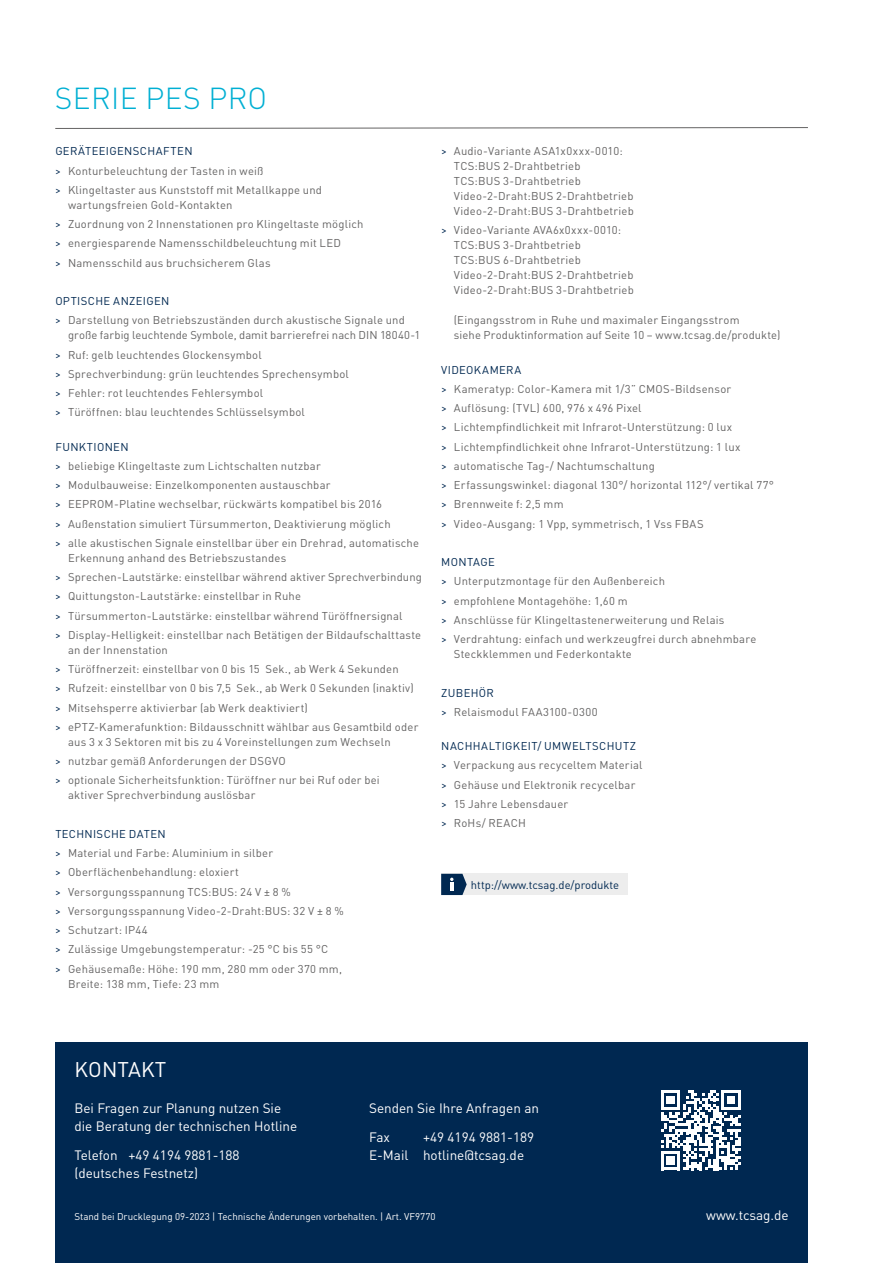
<style>
.page{position:relative;width:893px;height:1263px;background:#fff}
.page>*{position:absolute;margin:0;border:0;box-sizing:border-box;transform-origin:0 0}
.t1{font:300 30px "DIN Pro";letter-spacing:.01em;color:#00afd3}
.t2{font:21px "DIN Pro";letter-spacing:.01em;color:#fff}
.t3{font:13.5px/18px "DIN Pro";color:#fff}
.t4{font:11.25px/19.2px "DIN Pro";letter-spacing:.02em;color:#646363}
.t5{font:11.25px "DIN Pro";color:#002851}
.t6{font:9.75px "DIN Pro";color:#fff}
.s1{color:#002851}
</style>
<div class="page">
<div style="left:55px;top:1042px;width:753px;height:221px;background:#002851"></div>
<svg style="left:661px;top:1090px;width:80px;height:80px"></svg>
<svg style="left:55px;top:127px;width:753px;height:2px"></svg>
<div style="left:441px;top:874px;width:187px;height:21px;background:#ededed"></div>
<svg style="left:441px;top:874px;width:26px;height:21px"></svg>
<h1 class="t1" style="left:55px;top:75px;width:214px">SERIE PES PRO</h1>
<p class="t4" style="left:55px;top:141px;width:268px"><span class="s1">GERÄTEEIGENSCHAFTEN<br>&gt;</span> Konturbeleuchtung der Tasten in weiß<br><span class="s1">&gt;</span> Klingeltaster aus Kunststoff mit Metallkappe und</p>
<p class="t4" style="left:55px;top:194px;width:310px;text-indent:13px">wartungsfreien Gold-Kontakten<br><span class="s1">&gt;</span> Zuordnung von 2 Innenstationen pro Klingeltaste möglich <span class="s1">&gt;</span> energiesparende Namensschildbeleuchtung mit LED<br><span class="s1">&gt;</span> Namensschild aus bruchsicherem Glas</p>
<p class="t4" style="left:55px;top:290px;width:351px"><span class="s1">OPTISCHE ANZEIGEN<br>&gt;</span> Darstellung von Betriebszuständen durch akustische Signale und</p>
<p class="t4" style="left:55px;top:325px;width:366px;text-indent:13px">große farbig leuchtende Symbole, damit barrierefrei nach DIN 18040-1 <span class="s1">&gt;</span> Ruf: gelb leuchtendes Glockensymbol<br><span class="s1">&gt;</span> Sprechverbindung: grün leuchtendes Sprechensymbol<br><span class="s1">&gt;</span> Fehler: rot leuchtendes Fehlersymbol<br><span class="s1">&gt;</span> Türöffnen: blau leuchtendes Schlüsselsymbol</p>
<p class="t4" style="left:55px;top:436px;width:365px"><span class="s1">FUNKTIONEN<br>&gt;</span> beliebige Klingeltaste zum Lichtschalten nutzbar<br><span class="s1">&gt;</span> Modulbauweise: Einzelkomponenten austauschbar<br><span class="s1">&gt;</span> EEPROM-Platine wechselbar, rückwärts kompatibel bis 2016<br><span class="s1">&gt;</span> Außenstation simuliert Türsummerton, Deaktivierung möglich<br><span class="s1">&gt;</span> alle akustischen Signale einstellbar über ein Drehrad, automatische</p>
<p class="t4" style="left:55px;top:547px;width:368px;text-indent:13px">Erkennung anhand des Betriebszustandes<br><span class="s1">&gt;</span> Sprechen-Lautstärke: einstellbar während aktiver Sprechverbindung <span class="s1">&gt;</span> Quittungston-Lautstärke: einstellbar in Ruhe<br><span class="s1">&gt;</span> Türsummerton-Lautstärke: einstellbar während Türöffnersignal<br><span class="s1">&gt;</span> Display-Helligkeit: einstellbar nach Betätigen der Bildaufschalttaste</p>
<p class="t4" style="left:55px;top:639px;width:365px;text-indent:13px">an der Innenstation<br><span class="s1">&gt;</span> Türöffnerzeit: einstellbar von 0 bis 15 Sek., ab Werk 4 Sekunden<br><span class="s1">&gt;</span> Rufzeit: einstellbar von 0 bis 7,5 Sek., ab Werk 0 Sekunden (inaktiv) <span class="s1">&gt;</span> Mitsehsperre aktivierbar (ab Werk deaktiviert)<br><span class="s1">&gt;</span> ePTZ-Kamerafunktion: Bildausschnitt wählbar aus Gesamtbild oder</p>
<p class="t4" style="left:55px;top:731px;width:337px;text-indent:13px">aus 3 x 3 Sektoren mit bis zu 4 Voreinstellungen zum Wechseln <span class="s1">&gt;</span> nutzbar gemäß Anforderungen der DSGVO<br><span class="s1">&gt;</span> optionale Sicherheitsfunktion: Türöffner nur bei Ruf oder bei</p>
<p class="t4" style="left:68px;top:784px;width:189px">aktiver Sprechverbindung auslösbar</p>
<p class="t4" style="left:55px;top:823px;width:290px"><span class="s1">TECHNISCHE DATEN<br>&gt;</span> Material und Farbe: Aluminium in silber<br><span class="s1">&gt;</span> Oberflächenbehandlung: eloxiert<br><span class="s1">&gt;</span> Versorgungsspannung TCS:BUS: 24 V ± 8 %<br><span class="s1">&gt;</span> Versorgungsspannung Video-2-Draht:BUS: 32 V ± 8 % <span class="s1">&gt;</span> Schutzart: IP44<br><span class="s1">&gt;</span> Zulässige Umgebungstemperatur: -25 °C bis 55 °C<br><span class="s1">&gt;</span> Gehäusemaße: Höhe: 190 mm, 280 mm oder 370 mm,</p>
<p class="t4" style="left:68px;top:973px;width:153px">Breite: 138 mm, Tiefe: 23 mm</p>
<p class="t4" style="left:454px;top:143px;width:181px;line-height:15px;text-indent:-13px"><span class="s1">&gt;</span> Audio-Variante ASA1x0xxx-0010:<br>TCS:BUS 2-Drahtbetrieb<br>TCS:BUS 3-Drahtbetrieb<br>Video-2-Draht:BUS 2-Drahtbetrieb<br>Video-2-Draht:BUS 3-Drahtbetrieb</p>
<p class="t4" style="left:454px;top:222px;width:181px;line-height:15px;text-indent:-13px"><span class="s1">&gt;</span> Video-Variante AVA6x0xxx-0010:<br>TCS:BUS 3-Drahtbetrieb<br>TCS:BUS 6-Drahtbetrieb<br>Video-2-Draht:BUS 2-Drahtbetrieb<br>Video-2-Draht:BUS 3-Drahtbetrieb</p>
<p class="t4" style="left:454px;top:312px;width:328px;line-height:15px">(Eingangsstrom in Ruhe und maximaler Eingangsstrom<br>siehe Produktinformation auf Seite 10 – www.tcsag.de/produkte)</p>
<p class="t4" style="left:441px;top:359px;width:334px"><span class="s1">VIDEOKAMERA<br>&gt;</span> Kameratyp: Color-Kamera mit 1/3” CMOS-Bildsensor<br><span class="s1">&gt;</span> Auflösung: (TVL) 600, 976 x 496 Pixel<br><span class="s1">&gt;</span> Lichtempfindlichkeit mit Infrarot-Unterstützung: 0 lux<br><span class="s1">&gt;</span> Lichtempfindlichkeit ohne Infrarot-Unterstützung: 1 lux<br><span class="s1">&gt;</span> automatische Tag-/ Nachtumschaltung<br><span class="s1">&gt;</span> Erfassungswinkel: diagonal 130°/ horizontal 112°/ vertikal 77° <span class="s1">&gt;</span> Brennweite f: 2,5 mm<br><span class="s1">&gt;</span> Video-Ausgang: 1 Vpp, symmetrisch, 1 Vss FBAS</p>
<p class="t4" style="left:441px;top:551px;width:317px"><span class="s1">MONTAGE<br>&gt;</span> Unterputzmontage für den Außenbereich<br><span class="s1">&gt;</span> empfohlene Montagehöhe: 1,60 m<br><span class="s1">&gt;</span> Anschlüsse für Klingeltastenerweiterung und Relais<br><span class="s1">&gt;</span> Verdrahtung: einfach und werkzeugfrei durch abnehmbare</p>
<p class="t4" style="left:454px;top:643px;width:179px">Steckklemmen und Federkontakte</p>
<p class="t4" style="left:441px;top:682px;width:158px"><span class="s1">ZUBEHÖR<br>&gt;</span> Relaismodul FAA3100-0300</p>
<p class="t4" style="left:441px;top:735px;width:203px"><span class="s1">NACHHALTIGKEIT/ UMWELTSCHUTZ &gt;</span> Verpackung aus recyceltem Material <span class="s1">&gt;</span> Gehäuse und Elektronik recycelbar <span class="s1">&gt;</span> 15 Jahre Lebensdauer<br><span class="s1">&gt;</span> RoHs/ REACH</p>
<p class="t5" style="left:471px;top:876px;width:150px">http://www.tcsag.de/produkte</p>
<h2 class="t2" style="left:75px;top:1053px;width:93px">KONTAKT</h2>
<p class="t3" style="left:74px;top:1098px;width:224px">Bei Fragen zur Planung nutzen Sie die Beratung der technischen Hotline</p>
<p class="t3" style="left:74px;top:1144px;width:167px">Telefon +49 4194 9881-188 (deutsches Festnetz)</p>
<p class="t6" style="left:74px;top:1209px;width:363px">Stand bei Drucklegung 09-2023 | Technische Änderungen vorbehalten. | Art. VF9770</p>
<p class="t3" style="left:369px;top:1093px;width:172px;line-height:28.7px">Senden Sie Ihre Anfragen an<br>Fax</p>
<p class="t3" style="left:369px;top:1127px;width:167px;text-indent:54px">+49 4194 9881-189<br>E-Mail hotline@tcsag.de</p>
<p class="t3" style="left:706px;top:1205px;width:84px">www.tcsag.de</p>
</div>
